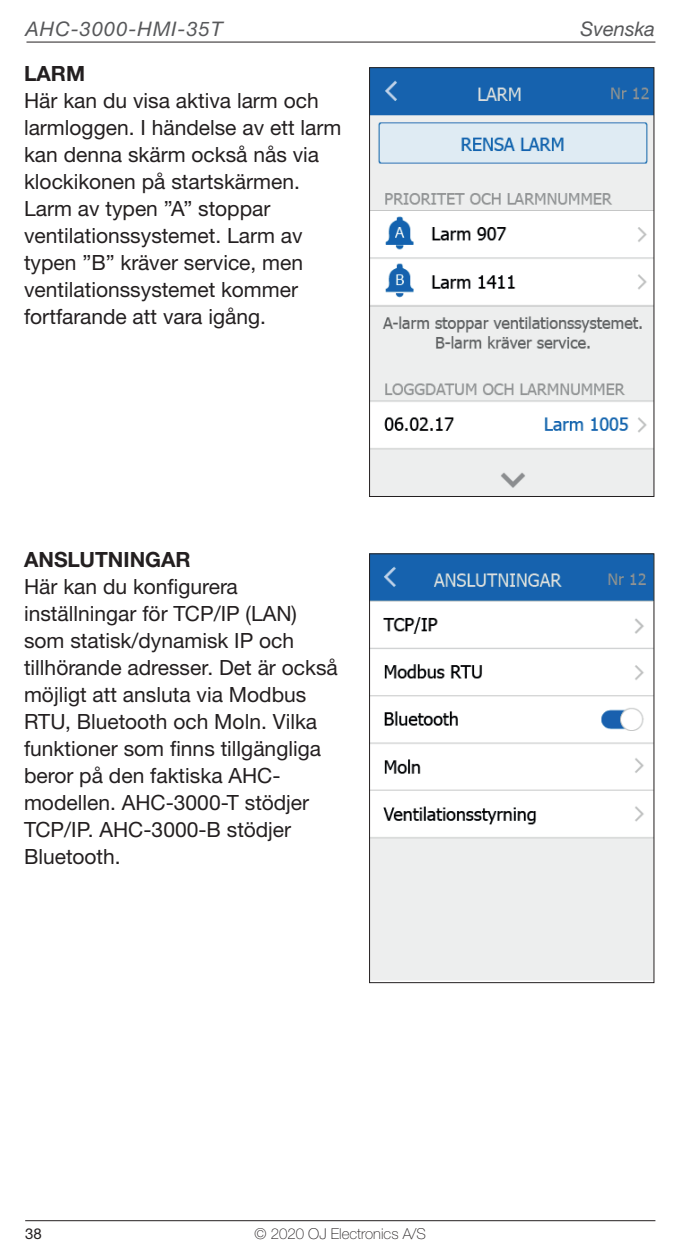
<style>
.page{position:relative;width:698px;height:1259px;background:#fff}
.page>*{position:absolute;margin:0;border:0;box-sizing:border-box;transform-origin:0 0}
.t1{font:21px/27px "Helvetica Neue LTW1 G";color:#231f20}
.t2{font:700 21px "Helvetica Neue LTW1 G";color:#231f20}
.t3{font:italic 20.1px "Helvetica Neue LTW1 G";letter-spacing:.05em;color:#57585a}
.t4{font:italic 20.1px "Helvetica Neue LTW1 G";color:#57585a}
.t5{font:100 15px "Helvetica Neue LTW1 G";color:#231f20}
.t6{font:15px "Helvetica Neue LTW1 G";color:#231f20}
</style>
<div class="page">
<hr style="left:25px;top:1220px;width:630px;height:1px;background:#231f20">
<hr style="left:26px;top:42px;width:629px;height:1px;background:#231f20">
<img style="left:371px;top:69px;width:281px;height:426px">
<div style="left:369px;top:67px;width:285px;height:430px;border:1px solid #231f20"></div>
<img style="left:371px;top:555px;width:281px;height:425px">
<div style="left:369px;top:553px;width:285px;height:430px;border:1px solid #231f20"></div>
<p class="t3" style="left:26px;top:16px;width:198px">AHC-3000-HMI-35T</p>
<p class="t4" style="left:580px;top:16px;width:76px">Svenska</p>
<p class="t2" style="left:24px;top:61px;width:63px">LARM</p>
<p class="t1" style="left:24px;top:87px;width:319px">Här kan du visa aktiva larm och larmloggen. I händelse av ett larm kan denna skärm också nås via klockikonen på startskärmen.<br>Larm av typen ”A” stoppar ventilationssystemet. Larm av typen ”B” kräver service, men ventilationssystemet kommer fortfarande att vara igång.</p>
<p class="t2" style="left:24px;top:547px;width:168px">ANSLUTNINGAR</p>
<p class="t1" style="left:24px;top:573px;width:315px">Här kan du konfigurera inställningar för TCP/IP (LAN) som statisk/dynamisk IP och tillhörande adresser. Det är också möjligt att ansluta via Modbus<br>RTU, Bluetooth och Moln. Vilka funktioner som finns tillgängliga beror på den faktiska AHC&shy;modellen. AHC-3000-T stödjer<br>TCP/IP. AHC-3000-B stödjer<br>Bluetooth.</p>
<p class="t6" style="left:25px;top:1224px;width:18px">38</p>
<p class="t5" style="left:254px;top:1225px;width:173px">© 2020 OJ Electronics A/S</p>
</div>
